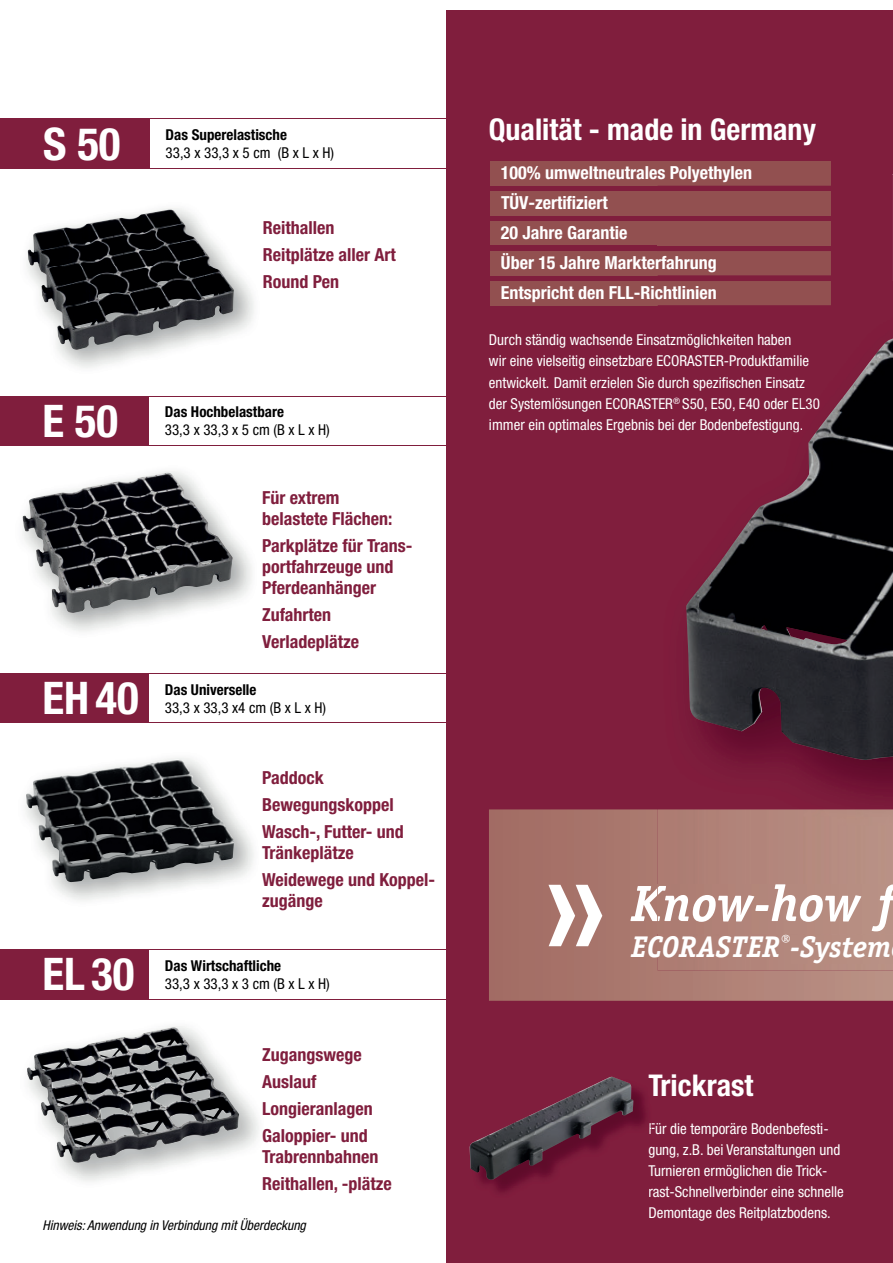
<style>
.page{position:relative;width:893px;height:1263px;background:#fff}
.page>*{position:absolute;margin:0;border:0;box-sizing:border-box;transform-origin:0 0}
.t1{font:700 condensed 45px "Helvetica Neue";color:#fff}
.t2{font:700 condensed 30px "Helvetica Neue";color:#fff}
.t3{font:italic 700 30px "AT Officina Serif";color:#fff}
.t4{font:700 condensed 18px/27px "Helvetica Neue";color:#801e3d}
.t5{font:700 condensed 18px/29.8px "Helvetica Neue";color:#fff}
.t6{font:condensed 15px/21px "Helvetica Neue";color:#fff}
.t7{font:condensed 15px "Helvetica Neue";color:#000001}
.t8{font:700 condensed 15px "Helvetica Neue";color:#000001}
.t9{font:italic condensed 13.5px "Helvetica Neue";color:#000001}
.s1{color:#fdfefe}
</style>
<div class="page">
<div style="left:446px;top:11px;width:447px;height:1252px;background:#801e3d"></div>
<svg style="left:489px;top:809px;width:404px;height:192px;background:#a8766c"></svg>
<svg style="left:548px;top:885px;width:54px;height:61px;background:#d1b7b2"></svg>
<div style="left:490px;top:161px;width:341px;height:24px;background:#925050"></div>
<div style="left:490px;top:191px;width:341px;height:24px;background:#925050"></div>
<div style="left:490px;top:221px;width:341px;height:24px;background:#925050"></div>
<div style="left:490px;top:251px;width:341px;height:24px;background:#925050"></div>
<div style="left:490px;top:281px;width:341px;height:24px;background:#925050"></div>
<img style="left:482px;top:1088px;width:164px;height:104px">
<img style="left:469px;top:1077px;width:164px;height:105px">
<img style="left:658px;top:174px;width:235px;height:797px">
<img style="left:658px;top:931px;width:235px;height:2px">
<img style="left:658px;top:884px;width:235px;height:47px">
<div style="left:658px;top:936px;width:121px;height:21px;background:#b18177"></div>
<svg style="left:782px;top:935px;width:8px;height:8px"></svg>
<div style="left:791px;top:935px;width:102px;height:28px;background:#b78d81"></div>
<img style="left:658px;top:334px;width:133px;height:14px">
<img style="left:658px;top:355px;width:28px;height:14px">
<img style="left:658px;top:377px;width:28px;height:13px">
<img style="left:658px;top:398px;width:15px;height:11px">
<svg style="left:673px;top:397px;width:7px;height:7px"></svg>
<img style="left:683px;top:398px;width:3px;height:13px">
<img style="left:658px;top:419px;width:28px;height:13px">
<img style="left:658px;top:174px;width:173px;height:11px">
<img style="left:658px;top:191px;width:173px;height:24px">
<img style="left:658px;top:221px;width:173px;height:24px">
<img style="left:658px;top:251px;width:173px;height:24px">
<img style="left:658px;top:281px;width:173px;height:24px">
<img style="left:658px;top:174px;width:94px;height:9px">
<img style="left:658px;top:253px;width:59px;height:19px">
<img style="left:658px;top:286px;width:59px;height:16px">
<img style="left:686px;top:340px;width:203px;height:391px">
<img style="left:26px;top:208px;width:228px;height:160px">
<img style="left:28px;top:210px;width:205px;height:140px">
<div style="left:0;top:118px;width:149px;height:51px;background:#801e3d"></div>
<hr style="left:0;top:168px;width:449px;height:1px;background:#801e3d">
<hr style="left:0;top:118px;width:449px;height:1px;background:#801e3d">
<img style="left:23px;top:473px;width:210px;height:140px">
<div style="left:0;top:396px;width:149px;height:50px;background:#801e3d"></div>
<hr style="left:0;top:445px;width:449px;height:1px;background:#801e3d">
<hr style="left:0;top:396px;width:449px;height:1px;background:#801e3d">
<div style="left:0;top:673px;width:149px;height:50px;background:#801e3d"></div>
<hr style="left:0;top:722px;width:451px;height:1px;background:#801e3d">
<hr style="left:0;top:673px;width:451px;height:1px;background:#801e3d">
<img style="left:26px;top:760px;width:208px;height:122px">
<img style="left:27px;top:1026px;width:232px;height:156px">
<img style="left:75px;top:1028px;width:96px;height:21px">
<div style="left:0;top:949px;width:149px;height:50px;background:#801e3d"></div>
<hr style="left:0;top:999px;width:453px;height:1px;background:#801e3d">
<hr style="left:0;top:949px;width:453px;height:1px;background:#801e3d">
<h1 class="t1" style="left:43px;top:116px;width:79px">S 50</h1>
<p class="t8" style="left:166px;top:126px;width:123px">Das Superelastische</p>
<p class="t7" style="left:166px;top:144px;width:170px">33,3 x 33,3 x 5 cm (B x L x H)</p>
<p class="t4" style="left:263px;top:214px;width:134px">Reithallen<br>Reitplätze aller Art<br>Round Pen</p>
<h1 class="t1" style="left:42px;top:393px;width:77px">E 50</h1>
<p class="t8" style="left:165px;top:403px;width:121px">Das Hochbelastbare</p>
<p class="t7" style="left:165px;top:421px;width:166px">33,3 x 33,3 x 5 cm (B x L x H)</p>
<p class="t4" style="left:262px;top:486px;width:132px;line-height:21px">Für extrem belastete Flächen:</p>
<p class="t4" style="left:262px;top:534px;width:152px;line-height:21px">Parkplätze für Trans&shy;portfahrzeuge und<br>Pferdeanhänger</p>
<p class="t4" style="left:262px;top:600px;width:98px">Zufahrten<br>Verladeplätze</p>
<h1 class="t1" style="left:42px;top:670px;width:98px">EH 40</h1>
<p class="t8" style="left:165px;top:680px;width:93px">Das Universelle</p>
<p class="t7" style="left:165px;top:698px;width:163px">33,3 x 33,3 x4 cm (B x L x H)</p>
<p class="t4" style="left:262px;top:763px;width:143px">Paddock<br>Bewegungskoppel<br>Wasch-, Futter- und</p>
<p class="t4" style="left:262px;top:838px;width:174px">Tränkeplätze<br>Weidewege und Koppel-</p>
<p class="t4" style="left:262px;top:886px;width:62px">zugänge</p>
<h1 class="t1" style="left:42px;top:947px;width:93px">EL 30</h1>
<p class="t8" style="left:165px;top:957px;width:118px">Das Wirtschaftliche</p>
<p class="t7" style="left:165px;top:975px;width:166px">33,3 x 33,3 x 3 cm (B x L x H)</p>
<p class="t4" style="left:262px;top:1041px;width:112px">Zugangswege<br>Auslauf<br>Longieranlagen<br>Galoppier- und</p>
<p class="t4" style="left:262px;top:1143px;width:131px">Trabrennbahnen<br>Reithallen, -plätze</p>
<p class="t9" style="left:42px;top:1218px;width:265px">Hinweis: Anwendung in Verbindung mit Überdeckung</p>
<h2 class="t2" style="left:489px;top:111px;width:329px">Qualität - made in Germany</h2>
<p class="t5" style="left:501px;top:158px;width:253px">100% umweltneutrales Polyethylen<br>TÜV-zertifiziert<br>20 Jahre Garantie<br>Über 15 Jahre Markterfahrung<br>Entspricht den FLL-Richtlinien</p>
<p class="t6" style="left:489px;top:329px;width:333px">Durch ständig wachsende Einsatzmöglichkeiten haben<br>wir eine vielseitig einsetzbare ECORASTER-Produktfamilie entwickelt. Damit erzielen Sie durch spezifischen Einsatz der Systemlösungen ECORASTER<sup>®</sup> S50, E50, E40 oder EL30 immer ein optimales Ergebnis bei der Bodenbefestigung.</p>
<h2 class="t3" style="left:631px;top:929px;width:261px">ECORASTER<sup>®</sup>-System</h2>
<h2 class="t2" style="left:648px;top:1067px;width:106px">Trickrast</h2>
<p class="t6" style="left:648px;top:1118px;width:197px"><span class="s1">F</span>ür die temporäre Bodenbefesti&shy;gung, z.B. bei Veranstaltungen und Turnieren ermöglichen die Trick&shy;rast-Schnellverbinder eine schnelle Demontage des Reitplatzbodens.</p>
</div>
